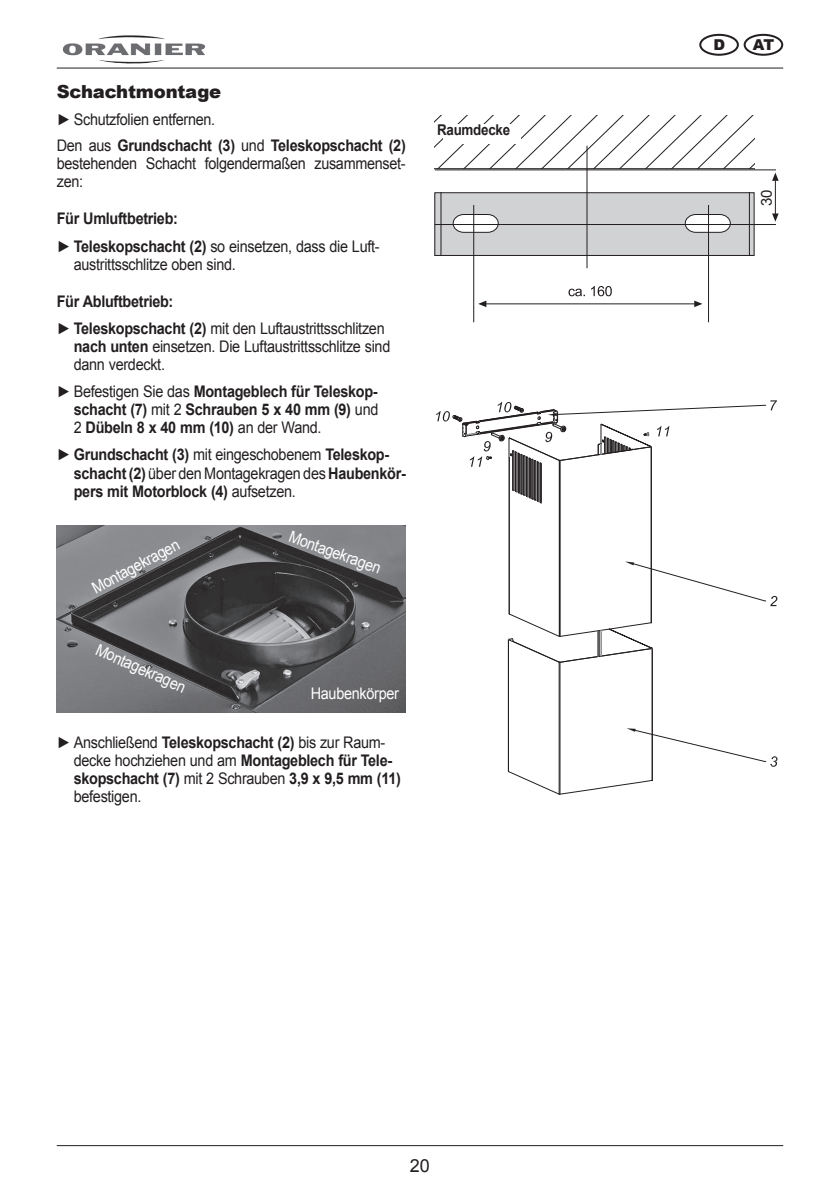
<style>
.page{position:relative;width:840px;height:1191px;background:#fff}
.page>*{position:absolute;margin:0;border:0;box-sizing:border-box;transform-origin:0 0}
.t1{font:900 18px "Arial";letter-spacing:-.01em;color:#231f20}
.t2{font:18px "Arial";color:#231f20}
.t3{font:700 16px/18px "Arial";letter-spacing:-.02em;color:#231f20;scale:.9 1}
.t4{font:16px/18px "Arial";letter-spacing:-.02em;color:#231f20;scale:.9 1}
.t5{font:16px "Arial";letter-spacing:-.02em;color:#fff;scale:.9 1}
.t6{font:900 15px "Arial";color:#231f20}
.t7{font:15px "Arial";color:#231f20}
.t8{font:700 14.8px "Arial";letter-spacing:-.02em;color:#231f20;scale:.9 1}
.s1{font-weight:400}
.s2{font-weight:700}
</style>
<div class="page">
<img style="left:63px;top:35px;width:142px;height:28px">
<hr style="left:57px;top:68px;width:725px;height:1px;background:#231f20">
<hr style="left:57px;top:1145px;width:725px;height:1px;background:#231f20">
<div style="left:743px;top:34px;width:39px;height:22px;border:2px solid #231f20;border-radius:50%"></div>
<div style="left:699px;top:34px;width:39px;height:22px;border:2px solid #231f20;border-radius:50%"></div>
<img style="left:57px;top:525px;width:348px;height:187px">
<hr style="left:434px;top:169px;width:341px;height:1px;background:#231f20">
<div style="left:434px;top:192px;width:320px;height:64px;border:1px solid #231f20"></div>
<svg style="left:434px;top:193px;width:319px;height:62px;background:#cdced0"></svg>
<hr style="left:485px;top:303px;width:209px;height:1px;background:#231f20">
<hr style="left:707px;top:205px;width:1px;height:117px;background:#231f20">
<hr style="left:473px;top:205px;width:1px;height:117px;background:#231f20">
<hr style="left:586px;top:146px;width:1px;height:122px;background:#231f20">
<hr style="left:434px;top:224px;width:341px;height:1px;background:#231f20">
<svg style="left:478px;top:300px;width:8px;height:7px"></svg>
<svg style="left:693px;top:300px;width:9px;height:7px"></svg>
<svg style="left:568px;top:286px;width:43px;height:10px"></svg>
<hr style="left:774px;top:180px;width:1px;height:34px;background:#231f20">
<svg style="left:772px;top:173px;width:6px;height:8px"></svg>
<svg style="left:772px;top:213px;width:6px;height:9px"></svg>
<svg style="left:434px;top:115px;width:319px;height:54px"></svg>
<div style="left:443px;top:124px;width:78px;height:20px;background:#fff"></div>
<svg style="left:436px;top:400px;width:341px;height:395px"></svg>
<p class="t1" style="left:57px;top:78px;width:166px">Schachtmontage</p>
<p class="t3" style="left:57px;top:107px;width:389px;line-height:26px"><span class="s1">► Schutzfolien entfernen.<br>Den aus</span> Grundschacht (3) <span class="s1">und</span> Teleskopschacht (2)</p>
<p class="t4" style="left:57px;top:155px;width:389px">bestehenden Schacht folgendermaßen zusammenset&shy;zen:</p>
<p class="t3" style="left:57px;top:206px;width:360px;line-height:27.2px">Für Umluftbetrieb:<br><span class="s1">►</span> Teleskopschacht (2) <span class="s1">so einsetzen, dass die Luft-</span></p>
<p class="t4" style="left:74px;top:255px;width:181px">austrittsschlitze oben sind.</p>
<p class="t3" style="left:57px;top:288px;width:365px;line-height:27.2px">Für Abluftbetrieb:<br><span class="s1">►</span> Teleskopschacht (2) <span class="s1">mit den Luftaustrittsschlitzen</span></p>
<p class="t4" style="left:74px;top:337px;width:353px"><span class="s2">nach unten</span> einsetzen. Die Luftaustrittsschlitze sind dann verdeckt.</p>
<p class="t3" style="left:74px;top:383px;width:340px;text-align:justify;text-indent:-17px"><span class="s1">► Befestigen Sie das</span> Montageblech für Teleskop&shy;schacht (7) <span class="s1">mit 2</span> Schrauben 5 x 40 mm (9) <span class="s1">und 2</span> Dübeln 8 x 40 mm (10) <span class="s1">an der Wand.</span></p>
<p class="t3" style="left:74px;top:446px;width:370px;text-indent:-17px"><span class="s1">►</span> Grundschacht (3) <span class="s1">mit eingeschobenem</span> Teleskop&shy;schacht (2) <span class="s1">über den Montagekragen des</span> Haubenkör&shy;pers mit Motorblock (4) <span class="s1">aufsetzen.</span></p>
<p class="t5" style="left:88px;top:579px;width:109px;rotate:-28deg">Montagekragen</p>
<p class="t5" style="left:293px;top:526px;width:109px;rotate:20deg">Montagekragen</p>
<p class="t5" style="left:101px;top:639px;width:109px;rotate:24deg">Montagekragen</p>
<p class="t5" style="left:310px;top:682px;width:99px">Haubenkörper</p>
<p class="t4" style="left:74px;top:733px;width:365px;text-indent:-17px">► Anschließend <span class="s2">Teleskopschacht (2)</span> bis zur Raum&shy;decke hochziehen und am <span class="s2">Montageblech für Tele&shy;skopschacht (7)</span> mit 2 Schrauben <span class="s2">3,9 x 9,5 mm (11) </span>befestigen.</p>
<p class="t8" style="left:437px;top:120px;width:83px">Raumdecke</p>
<p class="t2" style="left:410px;top:1154px;width:22px">20</p>
<p class="t6" style="left:713px;top:34px;width:13px">D</p>
<p class="t6" style="left:752px;top:34px;width:23px">AT</p>
<p class="t7" style="left:756px;top:206px;width:18px;rotate:-90deg">30</p>
</div>
